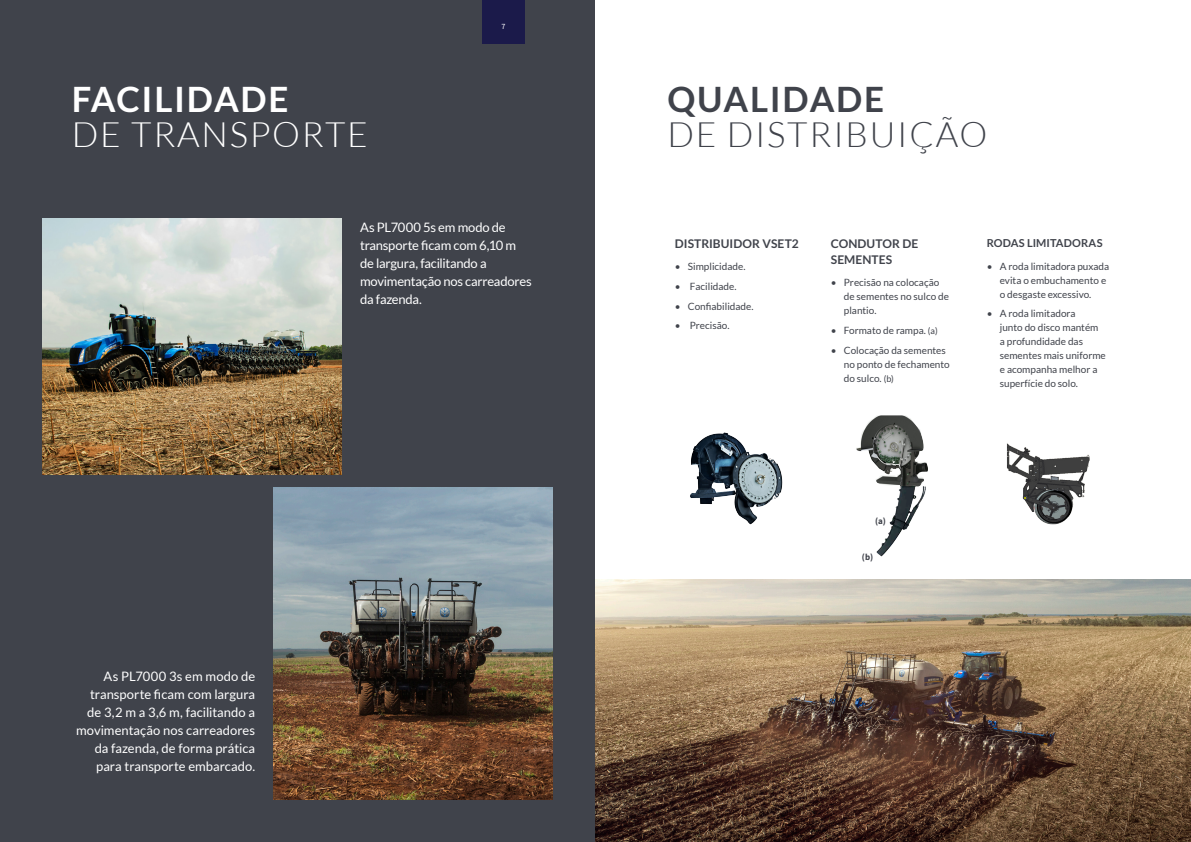
<style>
.page{position:relative;width:1191px;height:842px;background:#fff}
.page>*{position:absolute;margin:0;border:0;box-sizing:border-box;transform-origin:0 0}
.Título_Destaque_Mono{font:300 35px/35px "Lato";letter-spacing:.05em;color:#40434b}
.Título_Destaque_Mono-2{font:300 35px/35px "Lato";letter-spacing:.05em;color:#fff}
.texto_base_13_18regular{font:13px/18px "Lato";letter-spacing:-.005em;color:#fff}
.subtitulobold_12-16{font:700 12px/16px "Lato";letter-spacing:.005em;color:#40434b}
.subtitulobold_12-16-2{font:700 11px "Lato";letter-spacing:.005em;color:#40434b}
.texto_10_14_cinza{font:10px/14px "Lato";color:#40434b}
.texto_10_14_cinza-2{font:700 9px "Source Sans Pro";color:#40434b}
.t1{font:8px "Source Sans Pro";color:#fff}
.s1{font-weight:700}
.s2{font-size:9px}
</style>
<div class="page">
<div style="left:0;top:0;width:595px;height:842px;background:#40434b"></div>
<img style="left:43px;top:218px;width:299px;height:256px">
<img style="left:274px;top:488px;width:279px;height:312px">
<img style="left:595px;top:579px;width:596px;height:263px">
<img style="left:856px;top:415px;width:72px;height:68px">
<img style="left:876px;top:483px;width:50px;height:74px">
<img style="left:1007px;top:443px;width:83px;height:82px">
<img style="left:690px;top:432px;width:93px;height:92px">
<div style="left:482px;top:0;width:42px;height:44px;background:#1b1a4a"></div>
<p class="Título_Destaque_Mono-2" style="left:72px;top:82px;width:297px"><span class="s1">FACILIDADE<br></span>DE TRANSPORTE</p>
<p class="t1" style="left:501px;top:20px;width:5px">8</p>
<p class="t1" style="left:501px;top:21px;width:5px">7</p>
<p class="texto_base_13_18regular" style="left:360px;top:218px;width:173px">As PL7000 5s em modo de transporte ficam com 6,10 m de largura, facilitando a movimentação nos carreadores da fazenda.</p>
<p class="texto_base_13_18regular" style="left:76px;top:667px;width:180px;text-align:right">As PL7000 3s em modo de transporte ficam com largura de 3,2 m a 3,6 m, facilitando a movimentação nos carreadores da fazenda, de forma prática para transporte embarcado.</p>
<p class="Título_Destaque_Mono" style="left:667px;top:82px;width:321px"><span class="s1">QUALIDADE<br></span>DE DISTRIBUIÇÃO</p>
<p class="subtitulobold_12-16" style="left:675px;top:235px;width:125px">DISTRIBUIDOR VSET2</p>
<p class="texto_10_14_cinza" style="left:675px;top:260px;width:72px">• Simplicidade.</p>
<p class="texto_10_14_cinza" style="left:675px;top:279px;width:63px">• Facilidade.</p>
<p class="texto_10_14_cinza" style="left:675px;top:299px;width:80px">• Confiabilidade.</p>
<p class="texto_10_14_cinza" style="left:675px;top:319px;width:56px">• Precisão.</p>
<p class="subtitulobold_12-16" style="left:831px;top:235px;width:89px">CONDUTOR DE<br>SEMENTES</p>
<p class="texto_10_14_cinza" style="left:844px;top:276px;width:107px;text-indent:-13px">• Precisão na colocação de sementes no sulco de plantio.</p>
<p class="texto_10_14_cinza" style="left:831px;top:323px;width:108px">• Formato de rampa. <span class="s2">(a)</span></p>
<p class="texto_10_14_cinza" style="left:844px;top:343px;width:107px;text-indent:-13px">• Colocação da sementes no ponto de fechamento do sulco. <span class="s2">(b)</span></p>
<p class="subtitulobold_12-16-2" style="left:986px;top:237px;width:117px">RODAS LIMITADORAS</p>
<p class="texto_10_14_cinza" style="left:999px;top:259px;width:111px;text-indent:-13px">• A roda limitadora puxada evita o embuchamento e o desgaste excessivo.</p>
<p class="texto_10_14_cinza" style="left:999px;top:306px;width:108px;text-indent:-13px">• A roda limitadora<br>junto do disco mantém a profundidade das sementes mais uniforme e acompanha melhor a superfície do solo.</p>
<p class="texto_10_14_cinza-2" style="left:875px;top:515px;width:12px">(a)</p>
<p class="texto_10_14_cinza-2" style="left:862px;top:551px;width:13px">(b)</p>
</div>
